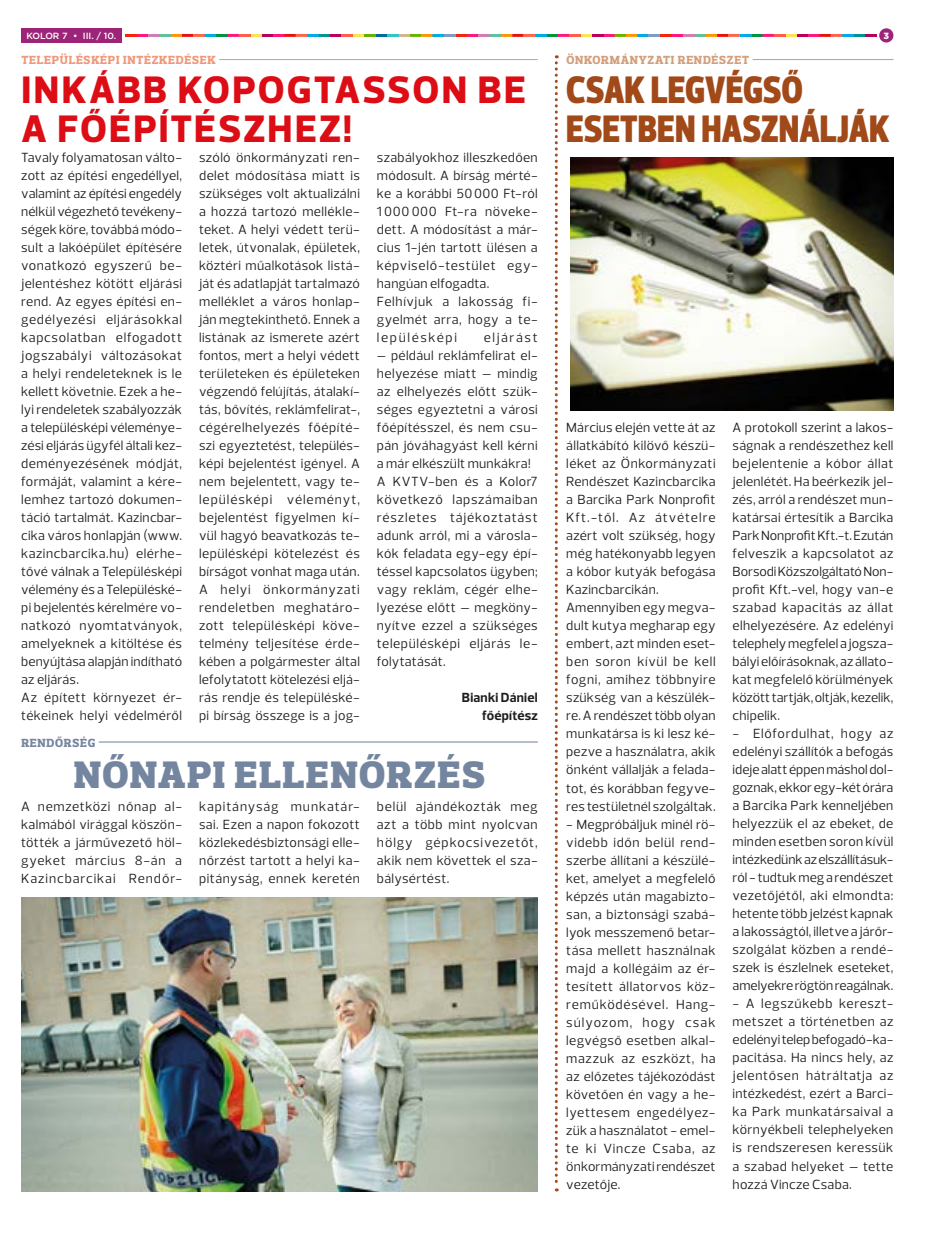
<style>
.page{position:relative;width:936px;height:1234px;background:#fff}
.page>*{position:absolute;margin:0;border:0;box-sizing:border-box;transform-origin:0 0}
.t1{font:800 39px/39px "Prelo";letter-spacing:.055em;color:#dc0d15}
.t2{font:900 39px/39px "Prelo Condensed";color:#a14918}
.t3{font:900 39px "Prelo Slab";letter-spacing:.05em;color:#74869f}
.t4{font:13.5px/18px "Prelo";letter-spacing:.02em;color:#1d1d1b;text-align:justify}
.t5{font:700 13.5px/18px "Prelo";letter-spacing:.015em;color:#1d1d1b;text-align:right}
.t6{font:13.5px "Prelo";letter-spacing:.115em;color:#1d1d1b}
.t7{font:800 12px "Prelo Slab";letter-spacing:.065em;color:#ef987b}
.t8{font:800 12px "Prelo Slab";letter-spacing:.065em;color:#d29e7c}
.t9{font:800 12px "Prelo Slab";letter-spacing:.065em;color:#74869f}
.t10{font:500 9px "Gotham";color:#fff}
.t11{font:900 9px "Gotham";color:#fff}
</style>
<div class="page">
<svg style="left:125px;top:34px;width:751px;height:3px;background:#ad6e67"></svg>
<div style="left:879px;top:28px;width:14px;height:15px;background:#9d2478;border-radius:50%"></div>
<div style="left:21px;top:28px;width:100px;height:15px;background:#9d2478"></div>
<hr style="left:21px;top:741px;width:516px;height:1px;background:#74869f">
<div style="left:21px;top:738px;width:78px;height:6px;background:#fff"></div>
<hr style="left:21px;top:59px;width:516px;height:1px;background:#ef987b">
<div style="left:21px;top:56px;width:198px;height:6px;background:#fff"></div>
<hr style="left:566px;top:59px;width:327px;height:1px;background:#d29e7c">
<div style="left:566px;top:56px;width:186px;height:6px;background:#fff"></div>
<svg style="left:554px;top:55px;width:3px;height:1136px"></svg>
<img style="left:570px;top:157px;width:323px;height:253px">
<img style="left:21px;top:897px;width:516px;height:294px">
<p class="t10" style="left:26px;top:29px;width:91px">KOLOR 7 • III. / 10.</p>
<p class="t11" style="left:883px;top:29px;width:7px">3</p>
<p class="t7" style="left:21px;top:53px;width:196px">TELEPÜLÉSKÉPI INTÉZKEDÉSEK</p>
<h1 class="t1" style="left:22px;top:70px;width:506px">INKÁBB KOPOGTASSON BE<br>A FŐÉPÍTÉSZHEZ!</h1>
<p class="t4" style="left:21px;top:149px;width:162px;text-align:left">Tavaly folyamatosan válto&shy;zott az építési engedéllyel, valamint az építési engedély nélkül végezhető tevékeny&shy;ségek köre, továbbá módo&shy;sult a lakóépület építésére vonatkozó egyszerű be&shy;jelentéshez kötött eljárási rend. Az egyes építési en&shy;gedélyezési eljárásokkal kapcsolatban elfogadott jogszabályi változásokat a helyi rendeleteknek is le kellett követnie. Ezek a he&shy;lyi rendeletek szabályozzák a településképi véleménye&shy;zési eljárás ügyfél általi kez&shy;deményezésének módját, formáját, valamint a kére&shy;lemhez tartozó dokumen&shy;táció tartalmát. Kazincbar&shy;cika város honlapján (www. kazincbarcika.hu) elérhe&shy;tővé válnak a Településképi vélemény és a Településké&shy;pi bejelentés kérelmére vo&shy;natkozó nyomtatványok, amelyeknek a kitöltése és benyújtása alapján indítható az eljárás.<br>Az épített környezet ér&shy;tékeinek helyi védelméről</p>
<p class="t4" style="left:199px;top:148px;width:162px">szóló önkormányzati ren&shy;delet módosítása miatt is szükséges volt aktualizálni a hozzá tartozó mellékle&shy;teket. A helyi védett terü&shy;letek, útvonalak, épületek, köztéri műalkotások listá&shy;ját és adatlapját tartalmazó melléklet a város honlap&shy;ján megtekinthető. Ennek a listának az ismerete azért fontos, mert a helyi védett területeken és épületeken végzendő felújítás, átalakí&shy;tás, bővítés, reklámfelirat-, cégérelhelyezés főépíté&shy;szi egyeztetést, település&shy;képi bejelentést igényel. A nem bejelentett, vagy te&shy;lepülésképi véleményt, bejelentést figyelmen kí&shy;vül hagyó beavatkozás te&shy;lepülésképi kötelezést és bírságot vonhat maga után.<br>A helyi önkormányzati rendeletben meghatáro&shy;zott településképi köve&shy;telmény teljesítése érde&shy;kében a polgármester által lefolytatott kötelezési eljá&shy;rás rendje és településké&shy;pi bírság összege is a jog-</p>
<p class="t4" style="left:377px;top:148px;width:162px;text-align:left">szabályokhoz illeszkedően módosult. A bírság mérté&shy;ke a korábbi 50000 Ft-ról<br>1 000 000 Ft-ra növeke&shy;dett. A módosítást a már&shy;cius 1-jén tartott ülésen a képviselő-testület egy&shy;hangúan elfogadta.<br>Felhívjuk a lakosság fi&shy;gyelmét arra, hogy a te&shy;lepülésképi</p>
<p class="t6" style="left:483px;top:329px;width:56px">eljárást</p>
<p class="t4" style="left:377px;top:346px;width:162px;text-align:left">– például reklámfelirat el&shy;helyezése miatt – mindig az elhelyezés előtt szük&shy;séges egyeztetni a városi főépítésszel, és nem csu&shy;pán jóváhagyást kell kérni a már elkészült munkákra!<br>A KVTV-ben és a Kolor7 következő lapszámaiban részletes tájékoztatást adunk arról, mi a városla&shy;kók feladata egy-egy épí&shy;téssel kapcsolatos ügyben; vagy reklám, cégér elhe&shy;lyezése előtt – megkön - nyítve ezzel a szükséges településképi eljárás le&shy;folytatását.</p>
<p class="t5" style="left:462px;top:688px;width:77px">Bianki Dániel főépítész</p>
<p class="t9" style="left:21px;top:735px;width:75px">RENDŐRSÉG</p>
<h1 class="t3" style="left:74px;top:750px;width:412px">NŐNAPI ELLENŐRZÉS</h1>
<p class="t4" style="left:21px;top:797px;width:162px">A nemzetközi nőnap al&shy;kalmából virággal köszön&shy;tötték a járművezető höl&shy;gyeket március 8-án a Kazincbarcikai Rendőr-</p>
<p class="t4" style="left:199px;top:797px;width:162px">kapitányság munkatár&shy;sai. Ezen a napon fokozott közlekedésbiztonsági elle&shy;nőrzést tartott a helyi ka&shy;pitányság, ennek keretén</p>
<p class="t4" style="left:377px;top:797px;width:162px">belül ajándékozták meg azt a több mint nyolcvan hölgy gépkocsivezetőt, akik nem követtek el sza&shy;bálysértést.</p>
<p class="t8" style="left:566px;top:53px;width:184px">ÖNKORMÁNYZATI RENDÉSZET</p>
<h1 class="t2" style="left:566px;top:70px;width:325px">CSAK LEGVÉGSŐ<br>ESETBEN HASZNÁLJÁK</h1>
<p class="t4" style="left:566px;top:419px;width:151px;text-align:left">Március elején vette át az állatkábító kilövő készü&shy;léket az Önkormányzati<br>Rendészet Kazincbarcika a Barcika Park Nonprofit<br>Kft.-től. Az átvételre azért volt szükség, hogy még hatékonyabb legyen a kóbor kutyák befogása<br>Kazincbarcikán.<br>Amennyiben egy megva&shy;dult kutya megharap egy embert, azt minden eset&shy;ben soron kívül be kell fogni, amihez többnyire szükség van a készülék&shy;re. A rendészet több olyan munkatársa is ki lesz ké&shy;pezve a használatra, akik önként vállalják a felada&shy;tot, és korábban fegyve&shy;res testületnél szolgáltak.</p>
<p class="t4" style="left:566px;top:814px;width:151px">- Megpróbáljuk minél rö&shy;videbb időn belül rend&shy;szerbe állítani a készülé&shy;ket, amelyet a megfelelő képzés után magabizto&shy;san, a biztonsági szabá&shy;lyok messzemenő betar&shy;tása mellett használnak majd a kollégáim az ér&shy;tesített állatorvos köz&shy;reműködésével. Hang&shy;súlyozom, hogy csak legvégső esetben alkal&shy;mazzuk az eszközt, ha az előzetes tájékozódást követően én vagy a he&shy;lyettesem engedélyez&shy;zük a használatot - emel&shy;te ki Vincze Csaba, az önkormányzati rendészet vezetője.</p>
<p class="t4" style="left:732px;top:418px;width:162px">A protokoll szerint a lakos&shy;ságnak a rendészethez kell bejelentenie a kóbor állat jelenlétét. Ha beérkezik jel&shy;zés, arról a rendészet mun&shy;katársai értesítik a Barcika Park Nonprofit Kft.-t. Ezután felveszik a kapcsolatot az Borsodi Közszolgáltató Non&shy;profit Kft.-vel, hogy van-e szabad kapacitás az állat elhelyezésére. Az edelényi telephely megfelel a jogsza&shy;bályi előírásoknak, az állato&shy;kat megfelelő körülmények között tartják, oltják, kezelik, chipelik.</p>
<p class="t4" style="left:732px;top:724px;width:162px">- Előfordulhat, hogy az edelényi szállítók a befogás ideje alatt éppen máshol dol&shy;goznak, ekkor egy-két órára a Barcika Park kenneljében helyezzük el az ebeket, de minden esetben soron kívül intézkedünk az elszállításuk&shy;ról - tudtuk meg a rendészet vezetőjétől, aki elmondta: hetente több jelzést kapnak a lakosságtól, illetve a járőr&shy;szolgálat közben a rendé&shy;szek is észlelnek eseteket, amelyekre rögtön reagálnak.</p>
<p class="t4" style="left:732px;top:994px;width:162px">- A legszűkebb kereszt&shy;metszet a történetben az edelényi telep befogadó-ka&shy;pacitása. Ha nincs hely, az jelentősen hátráltatja az intézkedést, ezért a Barci&shy;ka Park munkatársaival a környékbeli telephelyeken is rendszeresen keressük a szabad helyeket – tette hozzá Vincze Csaba.</p>
</div>
